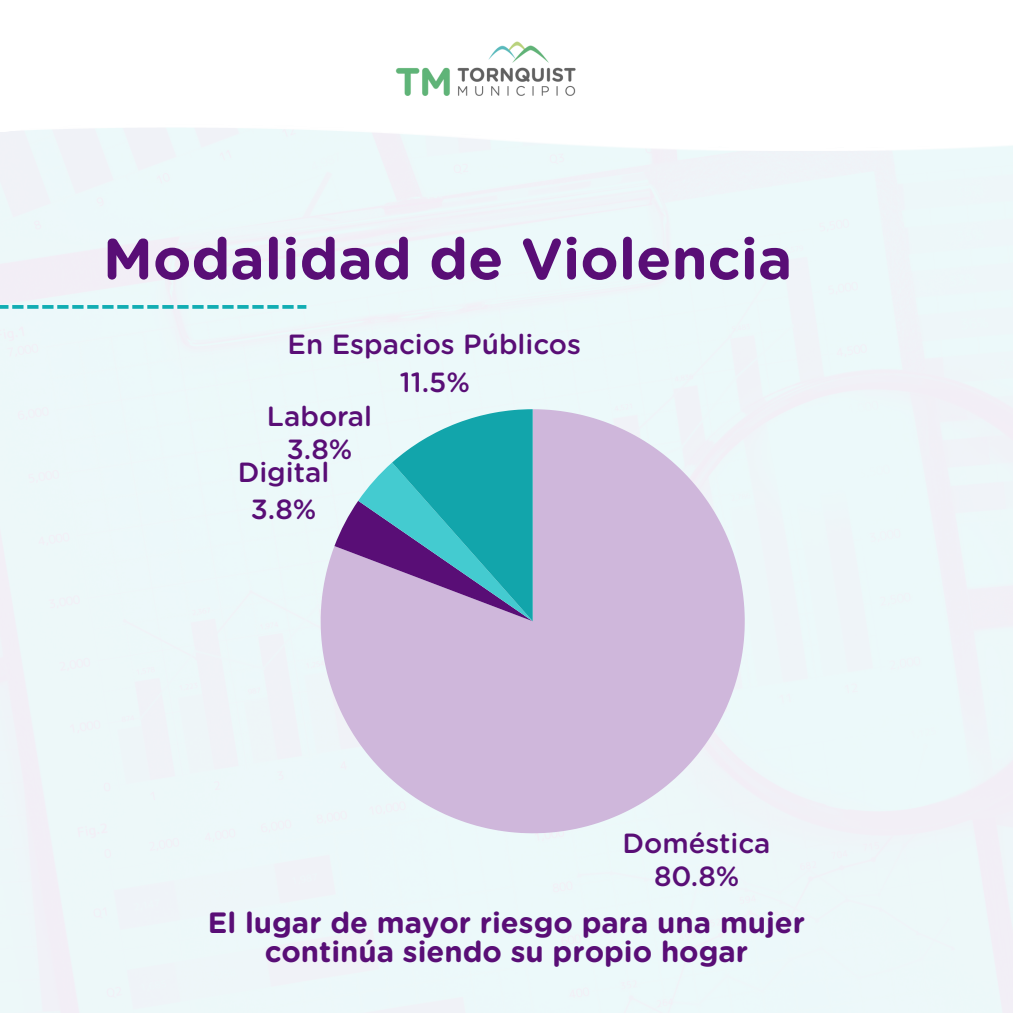
<style>
.page{position:relative;width:1013px;height:1013px;background:#fff}
.page>*{position:absolute;margin:0;border:0;box-sizing:border-box;transform-origin:0 0}
.t1{font:700 57.75px "Gotham Rounded";color:#590e76}
.t2{font:700 29.38px/29px "Gotham Rounded";color:#590e76;text-align:center}
.t3{font:500 27.75px/33.1px "Gotham Rounded";color:#590e76;text-align:center}
</style>
<div class="page">
<svg style="left:0;top:305px;width:306px;height:4px"></svg>
<svg style="left:0;top:127px;width:664px;height:22px"></svg>
<svg style="left:901px;top:145px;width:111px;height:5px"></svg>
<img style="left:330px;top:41px;width:315px;height:145px">
<svg style="left:321px;top:409px;width:423px;height:424px;background:#d5c5e1"></svg>
<svg style="left:334px;top:409px;width:198px;height:212px;background:#6ba9bf"></svg>
<p class="t1" style="left:103px;top:233px;width:691px">Modalidad de Violencia</p>
<p class="t3" style="left:287px;top:327px;width:295px;line-height:37.2px">En Espacios Públicos<br>11.5%</p>
<p class="t3" style="left:267px;top:401px;width:107px">Laboral<br>3.8%</p>
<p class="t3" style="left:238px;top:455px;width:93px;line-height:37.2px">Digital<br>3.8%</p>
<p class="t3" style="left:622px;top:827px;width:149px">Doméstica<br>80.8%</p>
<h1 class="t2" style="left:208px;top:910px;width:599px">El lugar de mayor riesgo para una mujer continúa siendo su propio hogar</h1>
</div>
